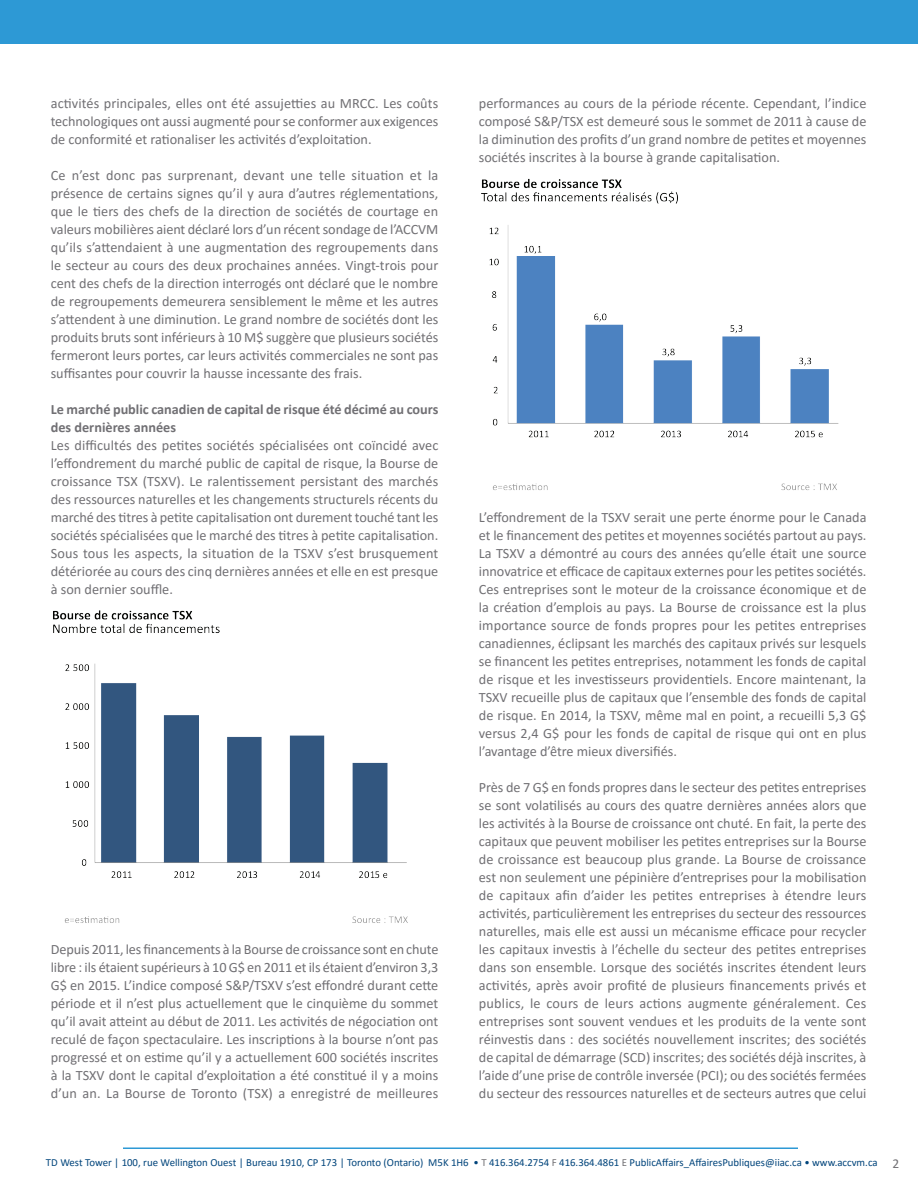
<style>
.page{position:relative;width:918px;height:1188px;background:#fff}
.page>*{position:absolute;margin:0;border:0;box-sizing:border-box;transform-origin:0 0}
.t1{font:14.25px/18px "Calibri";color:#717074;text-align:justify}
.t2{font:700 14.25px/18px "Calibri";color:#717074}
.t3{font:10.8px "Calibri";color:#00447b}
.s1{color:#717074}
.s2{font-size:13.5px;color:#717074}
</style>
<div class="page">
<hr style="left:123px;top:1148px;width:675px;height:1px;background:#2d99d5">
<div style="left:0;top:0;width:918px;height:44px;background:#2d99d5"></div>
<img style="left:53px;top:610px;width:355px;height:313px">
<img style="left:481px;top:178px;width:358px;height:313px">
<p class="t1" style="left:51px;top:94px;width:389px">activités principales, elles ont été assujetties au MRCC. Les coûts technologiques ont aussi augmenté pour se conformer aux exigences de conformité et rationaliser les activités d’exploitation.</p>
<p class="t1" style="left:51px;top:166px;width:389px">Ce n’est donc pas surprenant, devant une telle situation et la présence de certains signes qu’il y aura d’autres réglementations, que le tiers des chefs de la direction de sociétés de courtage en valeurs mobilières aient déclaré lors d’un récent sondage de l’ACCVM qu’ils s’attendaient à une augmentation des regroupements dans le secteur au cours des deux prochaines années. Vingt-trois pour cent des chefs de la direction interrogés ont déclaré que le nombre de regroupements demeurera sensiblement le même et les autres s’attendent à une diminution. Le grand nombre de sociétés dont les produits bruts sont inférieurs à 10 M$ suggère que plusieurs sociétés fermeront leurs portes, car leurs activités commerciales ne sont pas suffisantes pour couvrir la hausse incessante des frais.</p>
<p class="t2" style="left:51px;top:400px;width:389px">Le marché public canadien de capital de risque été décimé au cours des dernières années</p>
<p class="t1" style="left:51px;top:436px;width:389px">Les difficultés des petites sociétés spécialisées ont coïncidé avec l’effondrement du marché public de capital de risque, la Bourse de croissance TSX (TSXV). Le ralentissement persistant des marchés des ressources naturelles et les changements structurels récents du marché des titres à petite capitalisation ont durement touché tant les sociétés spécialisées que le marché des titres à petite capitalisation.<br>Sous tous les aspects, la situation de la TSXV s’est brusquement détériorée au cours des cinq dernières années et elle en est presque à son dernier souffle.</p>
<p class="t1" style="left:51px;top:940px;width:389px">Depuis 2011, les financements à la Bourse de croissance sont en chute libre : ils étaient supérieurs à 10 G$ en 2011 et ils étaient d’environ 3,3<br>G$ en 2015. L’indice composé S&amp;P/TSXV s’est effondré durant cette période et il n’est plus actuellement que le cinquième du sommet qu’il avait atteint au début de 2011. Les activités de négociation ont reculé de façon spectaculaire. Les inscriptions à la bourse n’ont pas progressé et on estime qu’il y a actuellement 600 sociétés inscrites à la TSXV dont le capital d’exploitation a été constitué il y a moins d’un an. La Bourse de Toronto (TSX) a enregistré de meilleures</p>
<p class="t1" style="left:479px;top:94px;width:389px">performances au cours de la période récente. Cependant, l’indice composé S&amp;P/TSX est demeuré sous le sommet de 2011 à cause de la diminution des profits d’un grand nombre de petites et moyennes sociétés inscrites à la bourse à grande capitalisation.</p>
<p class="t1" style="left:479px;top:508px;width:389px">L’effondrement de la TSXV serait une perte énorme pour le Canada et le financement des petites et moyennes sociétés partout au pays.<br>La TSXV a démontré au cours des années qu’elle était une source innovatrice et efficace de capitaux externes pour les petites sociétés.<br>Ces entreprises sont le moteur de la croissance économique et de la création d’emplois au pays. La Bourse de croissance est la plus importance source de fonds propres pour les petites entreprises canadiennes, éclipsant les marchés des capitaux privés sur lesquels se financent les petites entreprises, notamment les fonds de capital de risque et les investisseurs providentiels. Encore maintenant, la TSXV recueille plus de capitaux que l’ensemble des fonds de capital de risque. En 2014, la TSXV, même mal en point, a recueilli 5,3 G$ versus 2,4 G$ pour les fonds de capital de risque qui ont en plus l’avantage d’être mieux diversifiés.</p>
<p class="t1" style="left:479px;top:778px;width:389px">Près de 7 G$ en fonds propres dans le secteur des petites entreprises se sont volatilisés au cours des quatre dernières années alors que les activités à la Bourse de croissance ont chuté. En fait, la perte des capitaux que peuvent mobiliser les petites entreprises sur la Bourse de croissance est beaucoup plus grande. La Bourse de croissance est non seulement une pépinière d’entreprises pour la mobilisation de capitaux afin d’aider les petites entreprises à étendre leurs activités, particulièrement les entreprises du secteur des ressources naturelles, mais elle est aussi un mécanisme efficace pour recycler les capitaux investis à l’échelle du secteur des petites entreprises dans son ensemble. Lorsque des sociétés inscrites étendent leurs activités, après avoir profité de plusieurs financements privés et publics, le cours de leurs actions augmente généralement. Ces entreprises sont souvent vendues et les produits de la vente sont réinvestis dans : des sociétés nouvellement inscrites; des sociétés de capital de démarrage (SCD) inscrites; des sociétés déjà inscrites, à l’aide d’une prise de contrôle inversée (PCI); ou des sociétés fermées du secteur des ressources naturelles et de secteurs autres que celui</p>
<p class="t3" style="left:46px;top:1155px;width:855px">TD West Tower | 100, rue Wellington Ouest | Bureau 1910, CP 173 | Toronto (Ontario) M5K 1H6 • <span class="s1">T</span> 416.364.2754 <span class="s1">F</span> 416.364.4861 <span class="s1">E</span> PublicAffairs_AffairesPubliques@iiac.ca • www.accvm.ca <span class="s2">2</span></p>
</div>
